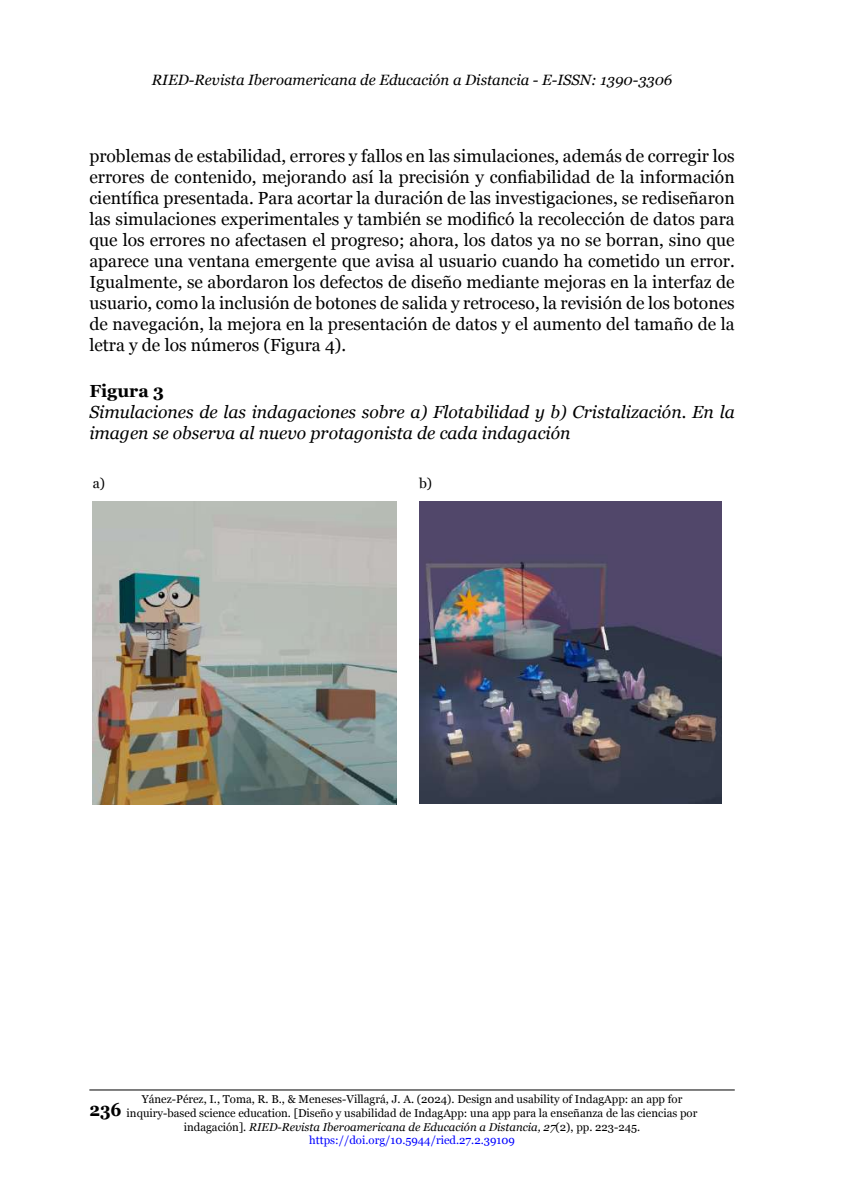
<style>
.page{position:relative;width:844px;height:1191px;background:#fff}
.page>*{position:absolute;margin:0;border:0;box-sizing:border-box;transform-origin:0 0}
.t1{font:700 18.9px "Georgia";color:#000;scale:.9 1}
.t2{font:17.5px/21px "Georgia";color:#000;text-align:justify}
.t3{font:italic 17.5px/21px "Georgia";color:#000}
.t4{font:700 17.5px "Georgia";color:#000}
.t5{font:italic 14.88px "Georgia";color:#000}
.t6{font:14px "Georgia";color:#000}
.t7{font:11.38px/13.7px "Georgia";color:#000;text-align:center}
.s1{font-style:italic}
.s2{color:#00f}
</style>
<div class="page">
<img style="left:93px;top:501px;width:303px;height:303px">
<img style="left:419px;top:501px;width:302px;height:302px">
<hr style="left:89px;top:1089px;width:645px;height:1px;background:#000">
<p class="t5" style="left:152px;top:69px;width:522px">RIED-Revista Iberoamericana de Educación a Distancia - E-ISSN: 1390-3306</p>
<p class="t2" style="left:89px;top:145px;width:646px">problemas de estabilidad, errores y fallos en las simulaciones, además de corregir los errores de contenido, mejorando así la precisión y confiabilidad de la información científica presentada. Para acortar la duración de las investigaciones, se rediseñaron las simulaciones experimentales y también se modificó la recolección de datos para que los errores no afectasen el progreso; ahora, los datos ya no se borran, sino que aparece una ventana emergente que avisa al usuario cuando ha cometido un error.<br>Igualmente, se abordaron los defectos de diseño mediante mejoras en la interfaz de usuario, como la inclusión de botones de salida y retroceso, la revisión de los botones de navegación, la mejora en la presentación de datos y el aumento del tamaño de la letra y de los números (Figura 4).</p>
<p class="t4" style="left:89px;top:378px;width:76px">Figura 3</p>
<p class="t3" style="left:89px;top:401px;width:646px">Simulaciones de las indagaciones sobre a) Flotabilidad y b) Cristalización. En la imagen se observa al nuevo protagonista de cada indagación</p>
<p class="t6" style="left:93px;top:473px;width:14px">a)</p>
<p class="t6" style="left:419px;top:473px;width:15px">b)</p>
<p class="t1" style="left:89px;top:1095px;width:37px">236</p>
<p class="t7" style="left:127px;top:1092px;width:572px">Yánez-Pérez, I., Toma, R. B., &amp; Meneses-Villagrá, J. A. (2024). Design and usability of IndagApp: an app for inquiry-based science education. [Diseño y usabilidad de IndagApp: una app para la enseñanza de las ciencias por indagación]. <span class="s1">RIED-Revista Iberoamericana de Educación a Distancia, 27</span>(2), pp. 223-245. <span class="s2">https://doi.org/10.5944/ried.27.2.39109</span></p>
</div>
